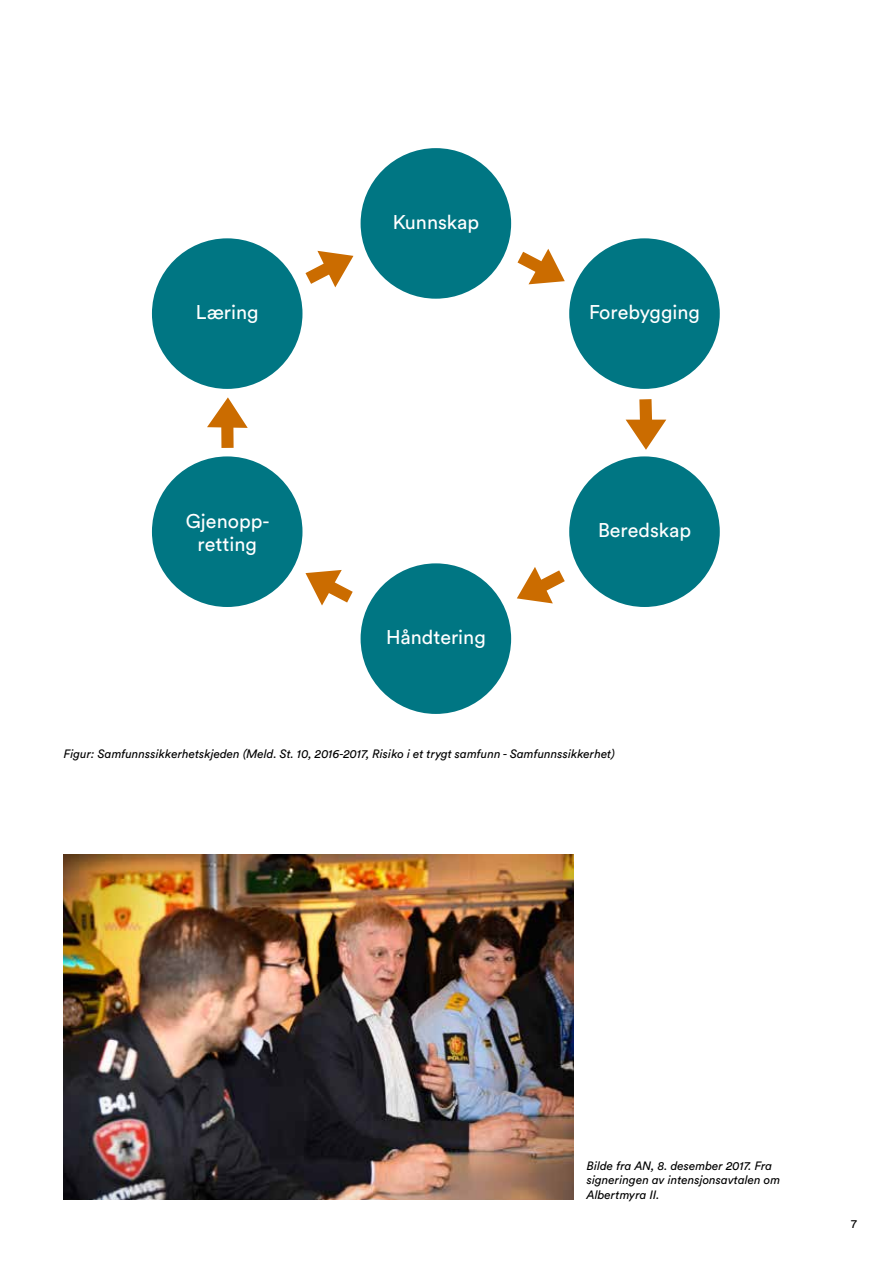
<style>
.page{position:relative;width:893px;height:1263px;background:#fff}
.page>*{position:absolute;margin:0;border:0;box-sizing:border-box;transform-origin:0 0}
.t1{font:19.65px/23.7px "Circular Std";color:#fff;text-align:center}
.t2{font:italic 12px/14.4px "Circular Std";color:#000}
.t3{font:12px "Circular Std";color:#000}
</style>
<div class="page">
<img style="left:64px;top:855px;width:509px;height:344px">
<div style="left:361px;top:148px;width:150px;height:151px;background:#007683;border-radius:50%"></div>
<div style="left:361px;top:563px;width:150px;height:151px;background:#007683;border-radius:50%"></div>
<div style="left:569px;top:238px;width:151px;height:151px;background:#007683;border-radius:50%"></div>
<div style="left:152px;top:238px;width:150px;height:151px;background:#007683;border-radius:50%"></div>
<div style="left:569px;top:456px;width:151px;height:151px;background:#007683;border-radius:50%"></div>
<div style="left:152px;top:456px;width:150px;height:151px;background:#007683;border-radius:50%"></div>
<svg style="left:292px;top:251px;width:61px;height:44px"></svg>
<svg style="left:207px;top:397px;width:41px;height:31px"></svg>
<div style="left:221px;top:424px;width:13px;height:24px;background:#cb6c00"></div>
<svg style="left:626px;top:387px;width:40px;height:63px"></svg>
<svg style="left:517px;top:559px;width:61px;height:44px"></svg>
<svg style="left:504px;top:241px;width:61px;height:44px"></svg>
<svg style="left:305px;top:570px;width:61px;height:43px"></svg>
<h1 class="t1" style="left:393px;top:210px;width:88px">Kunnskap</h1>
<h1 class="t1" style="left:196px;top:300px;width:64px">Læring</h1>
<h1 class="t1" style="left:589px;top:300px;width:112px">Forebygging</h1>
<h1 class="t1" style="left:186px;top:509px;width:85px">Gjenopp&shy;retting</h1>
<h1 class="t1" style="left:386px;top:625px;width:101px">Håndtering</h1>
<h1 class="t1" style="left:598px;top:518px;width:95px">Beredskap</h1>
<p class="t2" style="left:64px;top:747px;width:552px">Figur: Samfunnssikkerhetskjeden (Meld. St. 10, 2016-2017, Risiko i et trygt samfunn - Samfunnssikkerhet)</p>
<p class="t2" style="left:587px;top:1158px;width:195px">Bilde fra AN, 8. desember 2017. Fra signeringen av intensjonsavtalen om<br>Albertmyra II.</p>
<p class="t3" style="left:851px;top:1216px;width:7px">7</p>
</div>
